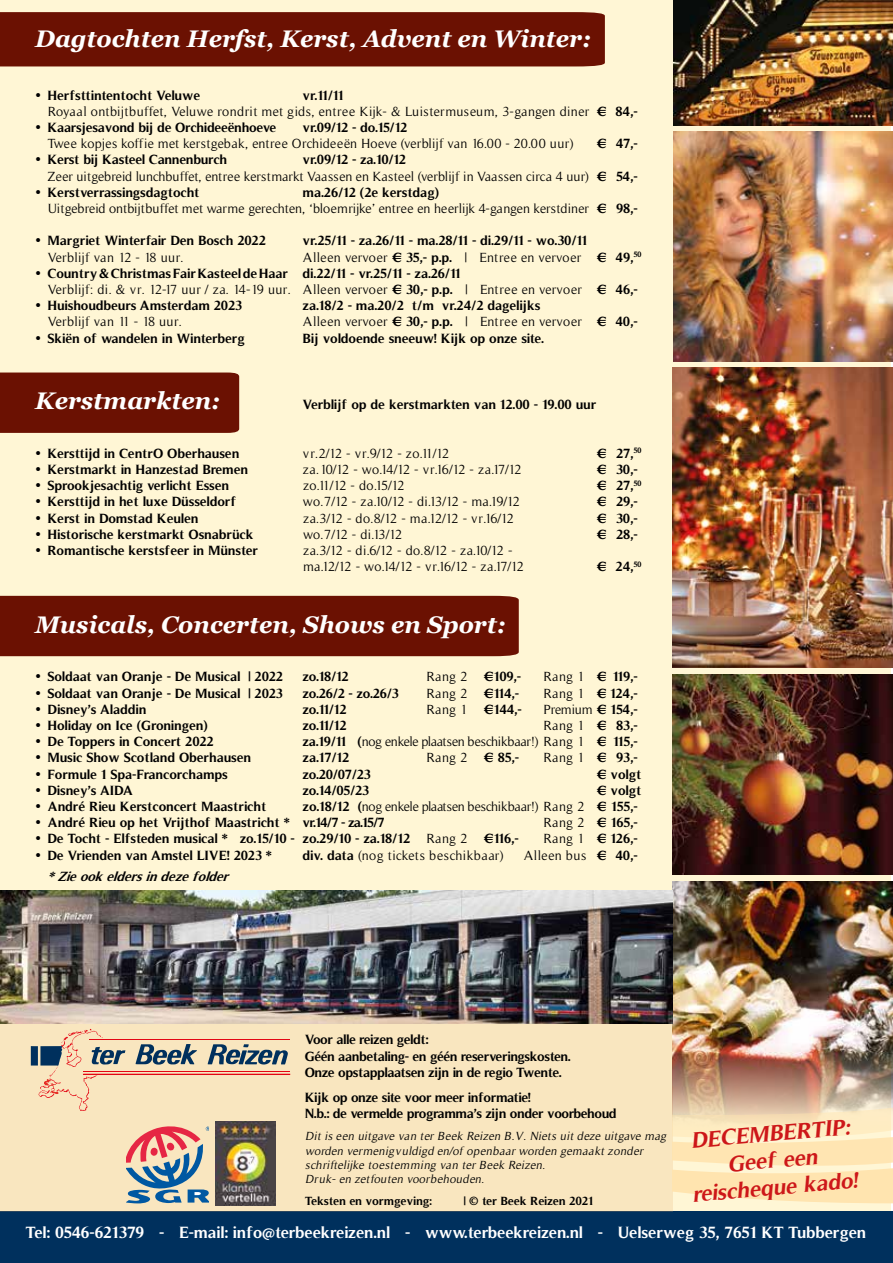
<style>
.page{position:relative;width:893px;height:1263px;background:#fff}
.page>*{position:absolute;margin:0;border:0;box-sizing:border-box;transform-origin:0 0}
.t1{font:italic 700 24px "Georgia";color:#fff}
.t2{font:italic 700 22.5px/27px "Timeless";color:#cd1719;text-align:center}
.t3{font:700 16.5px "Timeless";color:#fff}
.t4{font:700 13.5px/16.2px "Timeless";color:#000}
.t5{font:13.5px/16.2px "Timeless";color:#000}
.t6{font:13.5px/16.2px "Timeless";letter-spacing:-.02em;color:#000}
.t7{font:13.5px/16.2px "Timeless";letter-spacing:-.08em;color:#000}
.t8{font:700 13.5px/16.2px "Timeless";letter-spacing:-.02em;color:#000}
.t9{font:13.5px/16.2px "Timeless";letter-spacing:.025em;color:#000}
.t10{font:13.5px "Timeless";letter-spacing:.03em;color:#000}
.t11{font:italic 700 13.5px "Timeless";color:#000}
.t12{font:italic 12px/14.4px "Timeless";color:#000}
.t13{font:700 12px "Timeless";color:#000}
.s1{font-weight:700}
.s2{font-weight:400}
</style>
<div class="page">
<div style="left:0;top:0;width:890px;height:1263px;background:#fff6d5"></div>
<div style="left:0;top:1211px;width:893px;height:52px;background:#00305d"></div>
<div style="left:0;top:935px;width:673px;height:276px;background:#f9e6bf"></div>
<div style="left:0;top:596px;width:519px;height:60px;background:#6b1102"></div>
<div style="left:0;top:372px;width:239px;height:61px;background:#6b1102"></div>
<div style="left:0;top:12px;width:605px;height:54px;background:#6b1102"></div>
<svg style="left:136px;top:1044px;width:61px;height:20px"></svg>
<svg style="left:208px;top:1044px;width:80px;height:20px"></svg>
<svg style="left:31px;top:1029px;width:94px;height:82px"></svg>
<hr style="left:90px;top:1039px;width:200px;height:1px;background:#e30613">
<hr style="left:84px;top:1071px;width:206px;height:1px;background:#e30613">
<hr style="left:83px;top:1074px;width:207px;height:1px;background:#e30613">
<img style="left:673px;top:674px;width:220px;height:200px">
<img style="left:673px;top:367px;width:220px;height:301px">
<img style="left:673px;top:131px;width:220px;height:231px">
<img style="left:673px;top:881px;width:220px;height:221px">
<svg style="left:126px;top:1126px;width:83px;height:77px"></svg>
<img style="left:215px;top:1121px;width:61px;height:84px">
<img style="left:0;top:891px;width:673px;height:132px">
<svg style="left:673px;top:1102px;width:220px;height:101px"></svg>
<img style="left:673px;top:0;width:220px;height:125px">
<h1 class="t1" style="left:35px;top:23px;width:557px">Dagtochten Herfst, Kerst, Advent en Winter:</h1>
<p class="t4" style="left:35px;top:87px;width:167px">• Herfsttintentocht Veluwe</p>
<p class="t9" style="left:48px;top:87px;width:592px;text-indent:255px"><span class="s1">vr.11/11<br></span>Royaal ontbijtbuffet, Veluwe rondrit met gids, entree Kijk- &amp; Luistermuseum, 3-gangen diner <span class="s1">€ 84,-</span></p>
<p class="t4" style="left:35px;top:119px;width:243px">• Kaarsjesavond bij de Orchideeënhoeve</p>
<p class="t4" style="left:303px;top:119px;width:106px">vr.09/12 - do.15/12</p>
<p class="t5" style="left:48px;top:136px;width:527px">Twee kopjes koffie met kerstgebak, entree Orchideeën Hoeve (verblijf van 16.00 - 20.00 uur)</p>
<p class="t4" style="left:596px;top:135px;width:43px">€ 47,-</p>
<p class="t4" style="left:35px;top:152px;width:194px">• Kerst bij Kasteel Cannenburch</p>
<p class="t5" style="left:48px;top:152px;width:592px;text-indent:255px"><span class="s1">vr.09/12 - za.10/12<br></span>Zeer uitgebreid lunchbuffet, entree kerstmarkt Vaassen en Kasteel (verblijf in Vaassen circa 4 uur) <span class="s1">€ 54,-</span></p>
<p class="t4" style="left:35px;top:184px;width:166px">• Kerstverrassingsdagtocht</p>
<p class="t6" style="left:48px;top:184px;width:592px;text-indent:255px"><span class="s1">ma.26/12 (2e kerstdag)<br></span>Uitgebreid ontbijtbuffet met warme gerechten, ‘bloemrijke’ entree en heerlijk 4-gangen kerstdiner <span class="s1">€ 98,-</span></p>
<p class="t4" style="left:35px;top:233px;width:232px">• Margriet Winterfair Den Bosch 2022</p>
<p class="t4" style="left:303px;top:233px;width:286px">vr.25/11 - za.26/11 - ma.28/11 - di.29/11 - wo.30/11</p>
<p class="t5" style="left:48px;top:249px;width:137px">Verblijf van 12 - 18 uur.</p>
<p class="t5" style="left:303px;top:249px;width:340px">Alleen vervoer <span class="s1">€ 35,- p.p.</span> | Entree en vervoer <span class="s1">€ 49,</span><sup>50</sup></p>
<p class="t4" style="left:48px;top:265px;width:592px;text-indent:-13px">• Country&amp;ChristmasFairKasteeldeHaar di.22/11 - vr.25/11 - za.26/11<br><span class="s2">Verblijf: di. &amp; vr. 12-17 uur / za. 14-19 uur. Alleen vervoer</span> € 30,- p.p. <span class="s2">| Entree en vervoer</span> € 46,-</p>
<p class="t4" style="left:35px;top:297px;width:209px">• Huishoudbeurs Amsterdam 2023</p>
<p class="t4" style="left:303px;top:297px;width:239px">za.18/2 - ma.20/2 t/m vr.24/2 dagelijks</p>
<p class="t5" style="left:48px;top:314px;width:136px">Verblijf van 11 - 18 uur.</p>
<p class="t5" style="left:303px;top:314px;width:336px">Alleen vervoer <span class="s1">€ 30,- p.p.</span> | Entree en vervoer <span class="s1">€ 40,-</span></p>
<p class="t4" style="left:35px;top:330px;width:211px">• Skiën of wandelen in Winterberg</p>
<p class="t4" style="left:303px;top:330px;width:243px">Bij voldoende sneeuw! Kijk op onze site.</p>
<h1 class="t1" style="left:35px;top:385px;width:187px">Kerstmarkten:</h1>
<p class="t4" style="left:303px;top:396px;width:295px">Verblijf op de kerstmarkten van 12.00 - 19.00 uur</p>
<p class="t4" style="left:35px;top:445px;width:206px">• Kersttijd in CentrO Oberhausen</p>
<p class="t7" style="left:303px;top:445px;width:148px">vr.2/12 - vr.9/12 - zo.11/12</p>
<p class="t4" style="left:596px;top:445px;width:47px">€ 27,<sup>50</sup></p>
<p class="t4" style="left:35px;top:461px;width:215px">• Kerstmarkt in Hanzestad Bremen</p>
<p class="t7" style="left:303px;top:461px;width:220px">za.10/12 - wo.14/12 - vr.16/12 - za.17/12</p>
<p class="t4" style="left:596px;top:461px;width:43px">€ 30,-</p>
<p class="t4" style="left:35px;top:477px;width:196px">• Sprookjesachtig verlicht Essen</p>
<p class="t7" style="left:303px;top:478px;width:103px">zo.11/12 - do.15/12</p>
<p class="t4" style="left:596px;top:477px;width:47px">€ 27,<sup>50</sup></p>
<p class="t4" style="left:35px;top:494px;width:203px">• Kersttijd in het luxe Düsseldorf</p>
<p class="t7" style="left:303px;top:494px;width:218px">wo.7/12 - za.10/12 - di.13/12 - ma.19/12</p>
<p class="t4" style="left:596px;top:494px;width:43px">€ 29,-</p>
<p class="t4" style="left:35px;top:510px;width:165px">• Kerst in Domstad Keulen</p>
<p class="t7" style="left:303px;top:510px;width:212px">za.3/12 - do.8/12 - ma.12/12 - vr.16/12</p>
<p class="t4" style="left:596px;top:510px;width:43px">€ 30,-</p>
<p class="t4" style="left:35px;top:526px;width:220px">• Historische kerstmarkt Osnabrück</p>
<p class="t5" style="left:303px;top:526px;width:101px">wo.7/12 - di.13/12</p>
<p class="t4" style="left:596px;top:526px;width:43px">€ 28,-</p>
<p class="t4" style="left:35px;top:542px;width:225px">• Romantische kerstsfeer in Münster</p>
<p class="t7" style="left:303px;top:542px;width:222px">za.3/12 - di.6/12 - do.8/12 - za.10/12 - ma.12/12 - wo.14/12 - vr.16/12 - za.17/12</p>
<p class="t4" style="left:596px;top:558px;width:47px">€ 24,<sup>50</sup></p>
<h1 class="t1" style="left:35px;top:609px;width:472px">Musicals, Concerten, Shows en Sport:</h1>
<p class="t4" style="left:35px;top:669px;width:250px">• Soldaat van Oranje - De Musical | 2022</p>
<p class="t4" style="left:303px;top:669px;width:47px">zo.18/12</p>
<p class="t4" style="left:427px;top:669px;width:96px"><span class="s2">Rang 2</span> €109,-</p>
<p class="t4" style="left:544px;top:669px;width:96px"><span class="s2">Rang 1</span> € 119,-</p>
<p class="t4" style="left:35px;top:685px;width:249px">• Soldaat van Oranje - De Musical | 2023</p>
<p class="t4" style="left:303px;top:685px;width:97px">zo.26/2 - zo.26/3</p>
<p class="t4" style="left:427px;top:685px;width:94px"><span class="s2">Rang 2</span> €114,-</p>
<p class="t4" style="left:544px;top:685px;width:96px"><span class="s2">Rang 1</span> € 124,-</p>
<p class="t4" style="left:35px;top:701px;width:113px">• Disney’s Aladdin</p>
<p class="t4" style="left:303px;top:701px;width:45px">zo.11/12</p>
<p class="t4" style="left:427px;top:701px;width:97px"><span class="s2">Rang 1</span> €144,-</p>
<p class="t5" style="left:544px;top:701px;width:96px">Premium <span class="s1">€ 154,-</span></p>
<p class="t4" style="left:35px;top:717px;width:174px">• Holiday on Ice (Groningen)</p>
<p class="t4" style="left:303px;top:717px;width:45px">zo.11/12</p>
<p class="t5" style="left:544px;top:717px;width:96px">Rang 1 <span class="s1">€ 83,-</span></p>
<p class="t4" style="left:35px;top:733px;width:180px">• De Toppers in Concert 2022</p>
<p class="t6" style="left:303px;top:734px;width:336px"><span class="s1">za.19/11 (</span>nog enkele plaatsen beschikbaar!) Rang 1 <span class="s1">€ 115,-</span></p>
<p class="t4" style="left:35px;top:750px;width:218px">• Music Show Scotland Oberhausen</p>
<p class="t4" style="left:303px;top:750px;width:48px">za.17/12</p>
<p class="t5" style="left:427px;top:750px;width:94px">Rang 2 <span class="s1">€ 85,-</span></p>
<p class="t5" style="left:544px;top:750px;width:96px">Rang 1 <span class="s1">€ 93,-</span></p>
<p class="t4" style="left:35px;top:766px;width:194px">• Formule 1 Spa-Francorchamps</p>
<p class="t4" style="left:303px;top:766px;width:69px">zo.20/07/23</p>
<p class="t4" style="left:596px;top:766px;width:47px">€ volgt</p>
<p class="t4" style="left:35px;top:782px;width:100px">• Disney’s AIDA</p>
<p class="t4" style="left:303px;top:782px;width:68px">zo.14/05/23</p>
<p class="t4" style="left:596px;top:782px;width:47px">€ volgt</p>
<p class="t4" style="left:35px;top:798px;width:233px">• André Rieu Kerstconcert Maastricht</p>
<p class="t6" style="left:303px;top:798px;width:336px"><span class="s1">zo.18/12 (</span>nog enkele plaatsen beschikbaar!) Rang 2 <span class="s1">€ 155,-</span></p>
<p class="t4" style="left:35px;top:814px;width:351px">• André Rieu op het Vrijthof Maastricht * vr.14/7 - za.15/7</p>
<p class="t4" style="left:544px;top:814px;width:96px"><span class="s2">Rang 2</span> € 165,-</p>
<p class="t4" style="left:35px;top:831px;width:485px">• De Tocht - Elfsteden musical * zo.15/10 - zo.29/10 - za.18/12 <span class="s2">Rang 2</span> €116,-</p>
<p class="t4" style="left:544px;top:831px;width:96px"><span class="s2">Rang 1</span> € 126,-</p>
<p class="t4" style="left:35px;top:847px;width:239px">• De Vrienden van Amstel LIVE! 2023 *</p>
<p class="t10" style="left:303px;top:847px;width:202px"><span class="s1">div. data</span> (nog tickets beschikbaar)</p>
<p class="t10" style="left:524px;top:847px;width:115px">Alleen bus <span class="s1">€ 40,-</span></p>
<p class="t11" style="left:48px;top:869px;width:187px">*Zieookeldersindezefolder</p>
<p class="t8" style="left:305px;top:1031px;width:267px">Voor alle reizen geldt:<br>Géén aanbetaling- en géén reserveringskosten.<br>Onze opstapplaatsen zijn in de regio Twente.</p>
<p class="t8" style="left:305px;top:1089px;width:313px">Kijk op onze site voor meer informatie!<br>N.b.: de vermelde programma’s zijn onder voorbehoud</p>
<p class="t12" style="left:305px;top:1129px;width:365px">Dit is een uitgave van ter Beek Reizen B.V. Niets uit deze uitgave mag worden vermenigvuldigd en/of openbaar worden gemaakt zonder schriftelijke toestemming van ter Beek Reizen.<br>Druk- en zetfouten voorbehouden.</p>
<p class="t13" style="left:305px;top:1194px;width:128px">Teksten en vormgeving:</p>
<p class="t13" style="left:464px;top:1194px;width:131px">| © ter Beek Reizen 2021</p>
<h2 class="t2" style="left:687px;top:1127px;width:167px;rotate:-5deg">DECEMBERTIP:<br>Geef een reischeque kado!</h2>
<p class="t3" style="left:26px;top:1222px;width:842px">Tel: 0546-621379 - E-mail: info@terbeekreizen.nl - www.terbeekreizen.nl - Uelserweg 35, 7651 KT Tubbergen</p>
</div>
